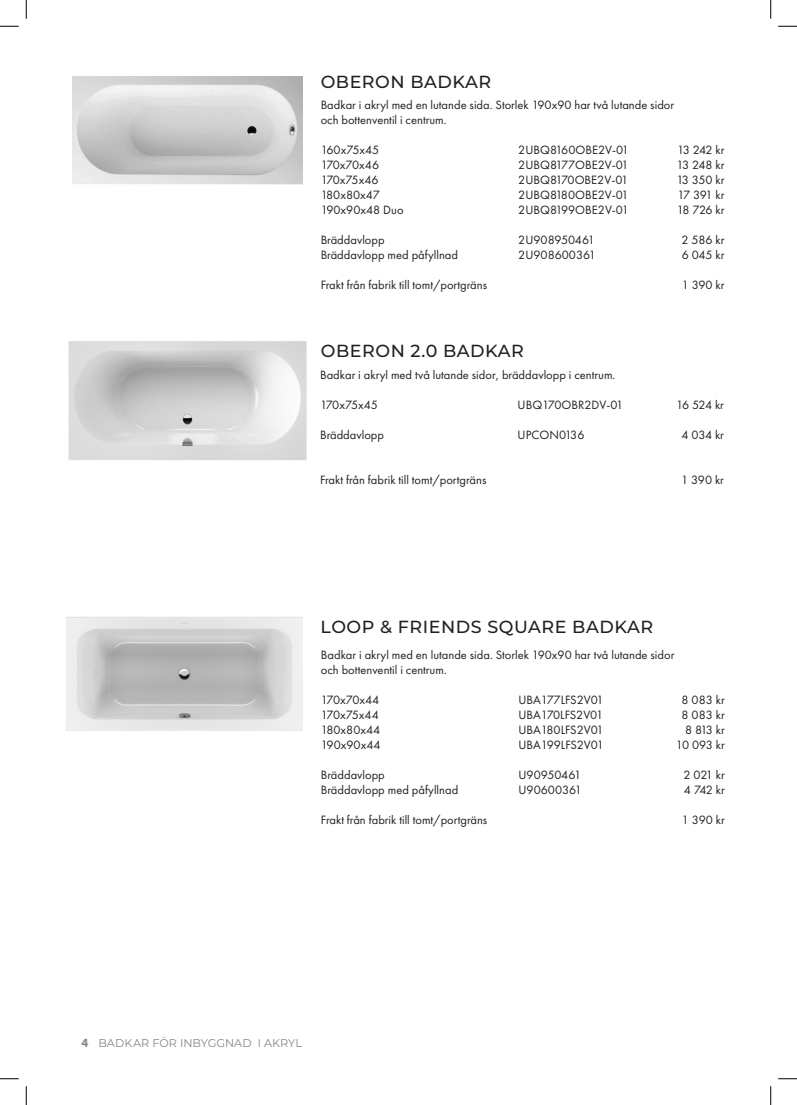
<style>
.page{position:relative;width:797px;height:1105px;background:#fff}
.page>*{position:absolute;margin:0;border:0;box-sizing:border-box;transform-origin:0 0}
.t1{font:500 17.5px "Montserrat";letter-spacing:.03em;color:#231f20}
.t2{font:12.5px "Futura PT";color:#231f20}
.t3{font:11.25px "Montserrat";letter-spacing:.005em;color:#828688}
.s1{font-family:"Myriad Pro";font-weight:700;font-size:12.5px}
</style>
<div class="page">
<img style="left:72px;top:76px;width:231px;height:109px">
<img style="left:66px;top:617px;width:237px;height:114px">
<img style="left:68px;top:341px;width:239px;height:119px">
<svg style="left:0;top:25px;width:19px;height:2px"></svg>
<svg style="left:778px;top:25px;width:19px;height:2px"></svg>
<svg style="left:0;top:1078px;width:19px;height:1px"></svg>
<svg style="left:778px;top:1078px;width:19px;height:1px"></svg>
<svg style="left:25px;top:0;width:2px;height:19px"></svg>
<svg style="left:25px;top:1086px;width:2px;height:19px"></svg>
<svg style="left:770px;top:0;width:1px;height:19px"></svg>
<svg style="left:770px;top:1086px;width:1px;height:19px"></svg>
<p class="t1" style="left:321px;top:70px;width:172px">OBERON BADKAR</p>
<p class="t2" style="left:321px;top:97px;width:355px">Badkar i akryl med en lutande sida. Storlek 190x90 har två lutande sidor</p>
<p class="t2" style="left:321px;top:112px;width:127px">och bottenventil i centrum.</p>
<p class="t2" style="left:321px;top:142px;width:60px">160x75x45</p>
<p class="t2" style="left:518px;top:142px;width:112px">2UBQ8160OBE2V-01</p>
<p class="t2" style="left:677px;top:142px;width:49px">13 242 kr</p>
<p class="t2" style="left:321px;top:157px;width:60px">170x70x46</p>
<p class="t2" style="left:518px;top:157px;width:112px">2UBQ8177OBE2V-01</p>
<p class="t2" style="left:676px;top:157px;width:49px">13 248 kr</p>
<p class="t2" style="left:321px;top:172px;width:59px">170x75x46</p>
<p class="t2" style="left:518px;top:172px;width:111px">2UBQ8170OBE2V-01</p>
<p class="t2" style="left:676px;top:172px;width:50px">13 350 kr</p>
<p class="t2" style="left:321px;top:187px;width:61px">180x80x47</p>
<p class="t2" style="left:518px;top:187px;width:112px">2UBQ8180OBE2V-01</p>
<p class="t2" style="left:677px;top:187px;width:49px">17 391 kr</p>
<p class="t2" style="left:321px;top:202px;width:84px">190x90x48 Duo</p>
<p class="t2" style="left:518px;top:202px;width:112px">2UBQ8199OBE2V-01</p>
<p class="t2" style="left:677px;top:202px;width:49px">18 726 kr</p>
<p class="t2" style="left:321px;top:232px;width:65px">Bräddavlopp</p>
<p class="t2" style="left:518px;top:232px;width:78px">2U908950461</p>
<p class="t2" style="left:681px;top:232px;width:45px">2 586 kr</p>
<p class="t2" style="left:321px;top:247px;width:139px">Bräddavlopp med påfyllnad</p>
<p class="t2" style="left:518px;top:247px;width:79px">2U908600361</p>
<p class="t2" style="left:681px;top:247px;width:44px">6 045 kr</p>
<p class="t2" style="left:321px;top:277px;width:168px">Frakt från fabrik till tomt/portgräns</p>
<p class="t2" style="left:681px;top:277px;width:44px">1 390 kr</p>
<p class="t1" style="left:321px;top:339px;width:204px">OBERON 2.0 BADKAR</p>
<p class="t2" style="left:320px;top:367px;width:297px">Badkar i akryl med två lutande sidor, bräddavlopp i centrum.</p>
<p class="t2" style="left:320px;top:397px;width:59px">170x75x45</p>
<p class="t2" style="left:517px;top:397px;width:107px">UBQ170OBR2DV-01</p>
<p class="t2" style="left:676px;top:397px;width:49px">16 524 kr</p>
<p class="t2" style="left:320px;top:427px;width:65px">Bräddavlopp</p>
<p class="t2" style="left:517px;top:427px;width:68px">UPCON0136</p>
<p class="t2" style="left:681px;top:427px;width:44px">4 034 kr</p>
<p class="t2" style="left:320px;top:472px;width:168px">Frakt från fabrik till tomt/portgräns</p>
<p class="t2" style="left:681px;top:472px;width:44px">1 390 kr</p>
<p class="t1" style="left:320px;top:615px;width:334px">LOOP &amp; FRIENDS SQUARE BADKAR</p>
<p class="t2" style="left:321px;top:647px;width:355px">Badkar i akryl med en lutande sida. Storlek 190x90 har två lutande sidor</p>
<p class="t2" style="left:321px;top:662px;width:127px">och bottenventil i centrum.</p>
<p class="t2" style="left:321px;top:692px;width:60px">170x70x44</p>
<p class="t2" style="left:518px;top:692px;width:87px">UBA177LFS2V01</p>
<p class="t2" style="left:681px;top:692px;width:45px">8 083 kr</p>
<p class="t2" style="left:321px;top:707px;width:59px">170x75x44</p>
<p class="t2" style="left:518px;top:707px;width:86px">UBA170LFS2V01</p>
<p class="t2" style="left:681px;top:707px;width:45px">8 083 kr</p>
<p class="t2" style="left:321px;top:722px;width:61px">180x80x44</p>
<p class="t2" style="left:518px;top:722px;width:87px">UBA180LFS2V01</p>
<p class="t2" style="left:685px;top:722px;width:41px">8 813 kr</p>
<p class="t2" style="left:321px;top:737px;width:61px">190x90x44</p>
<p class="t2" style="left:518px;top:737px;width:87px">UBA199LFS2V01</p>
<p class="t2" style="left:675px;top:737px;width:51px">10 093 kr</p>
<p class="t2" style="left:321px;top:767px;width:65px">Bräddavlopp</p>
<p class="t2" style="left:518px;top:767px;width:64px">U90950461</p>
<p class="t2" style="left:683px;top:767px;width:43px">2 021 kr</p>
<p class="t2" style="left:321px;top:782px;width:139px">Bräddavlopp med påfyllnad</p>
<p class="t2" style="left:518px;top:782px;width:65px">U90600361</p>
<p class="t2" style="left:684px;top:782px;width:42px">4 742 kr</p>
<p class="t2" style="left:321px;top:812px;width:168px">Frakt från fabrik till tomt/portgräns</p>
<p class="t2" style="left:682px;top:812px;width:44px">1 390 kr</p>
<p class="t3" style="left:81px;top:1035px;width:222px"><span class="s1">4</span> BADKAR FÖR INBYGGNAD I AKRYL</p>
</div>
